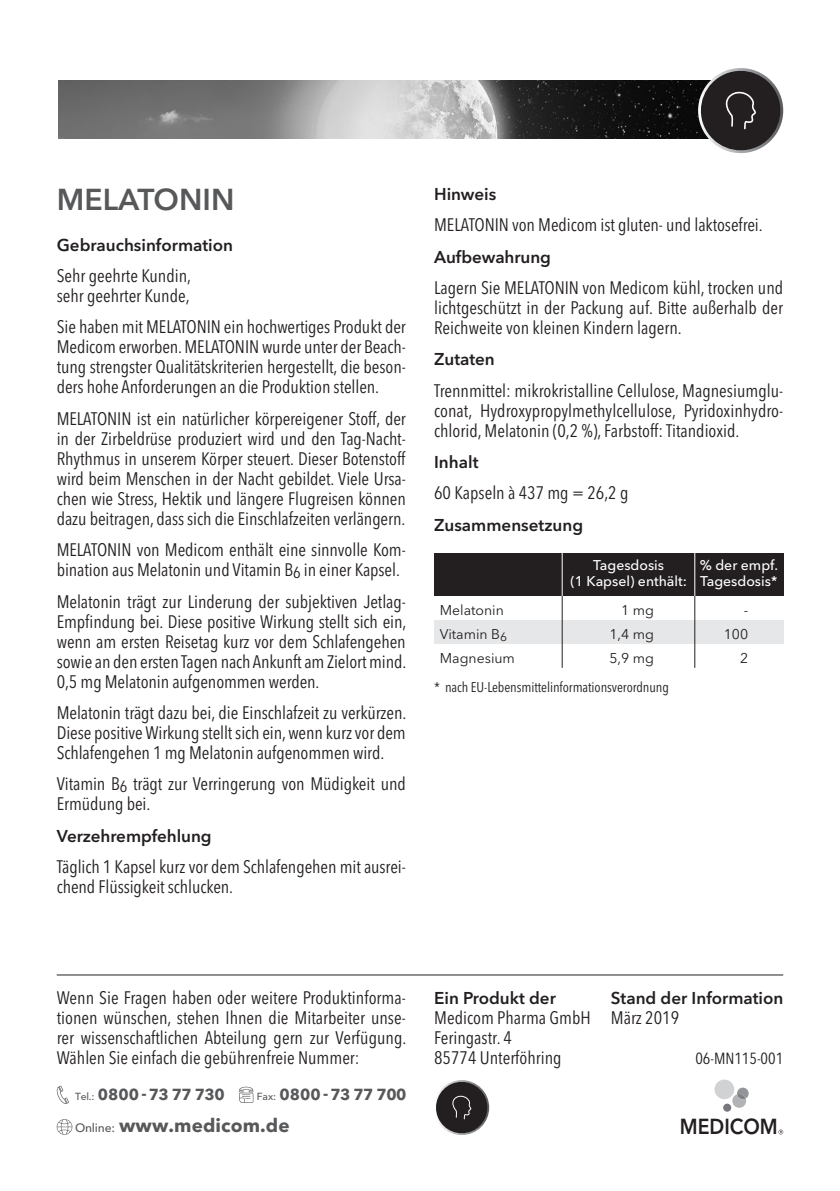
<style>
.page{position:relative;width:840px;height:1191px;background:#fff}
.page>*{position:absolute;margin:0;border:0;box-sizing:border-box;transform-origin:0 0}
.t1{font:600 30px "Avenir Next LT Pro";color:#57585a}
.t2{font:600 21.6px "Avenir Next LT Pro";color:#231f20;scale:.9 1}
.t3{font:700 18.8px "Avenir Next LT Pro";letter-spacing:.005em;color:#57585a}
.Texto_Avenir_9pt__10{font:condensed 18px/20px "Avenir Next LT Pro";letter-spacing:-.005em;color:#231f20;text-align:justify}
.Texto_Avenir_9pt__12{font:condensed 18px/20px "Avenir Next LT Pro";color:#231f20;text-align:justify}
.Texto_Avenir_9pt__10-2{font:600 17px "Avenir Next LT Pro";color:#231f20}
.Texto_Avenir_9pt__12-2{font:600 17px "Avenir Next LT Pro";color:#231f20}
.Texto_Avenir_9pt__10-3{font:condensed 16px "Avenir Next LT Pro";color:#231f20}
.t4{font:700 15.8px "Avenir Next LT Pro";letter-spacing:-.03em;color:#57585a}
.t5{font:500 14px/16px "Avenir Next LT Pro";color:#fff;text-align:center}
.t6{font:14px "Avenir Next LT Pro";color:#231f20}
.Texto_Avenir_9pt__12-3{font:condensed 14px "Avenir Next LT Pro";letter-spacing:-.005em;color:#231f20}
.s1{font-weight:500;font-size:10.2px}
.s2{font-weight:500;font-size:12px}
</style>
<div class="page">
<img style="left:58px;top:81px;width:637px;height:58px">
<div style="left:434px;top:620px;width:348px;height:24px;background:#e6e7e9"></div>
<div style="left:434px;top:553px;width:348px;height:43px;background:#231f20"></div>
<hr style="left:561px;top:596px;width:1px;height:72px;background:#231f20">
<hr style="left:561px;top:553px;width:1px;height:43px;background:#fff">
<hr style="left:694px;top:596px;width:1px;height:72px;background:#231f20">
<hr style="left:694px;top:553px;width:1px;height:43px;background:#fff">
<svg style="left:778px;top:1129px;width:4px;height:5px"></svg>
<svg style="left:722px;top:1103px;width:8px;height:8px"></svg>
<div style="left:714px;top:1079px;width:19px;height:20px;background:#d1d2d4;border-radius:50%"></div>
<svg style="left:732px;top:1087px;width:16px;height:20px"></svg>
<hr style="left:57px;top:974px;width:725px;height:1px;background:#231f20">
<svg style="left:56px;top:1085px;width:13px;height:19px"></svg>
<svg style="left:57px;top:1119px;width:15px;height:15px"></svg>
<svg style="left:239px;top:1086px;width:14px;height:17px"></svg>
<svg style="left:695px;top:68px;width:89px;height:86px"></svg>
<svg style="left:436px;top:1080px;width:54px;height:55px"></svg>
<p class="t1" style="left:57px;top:181px;width:179px">MELATONIN</p>
<p class="Texto_Avenir_9pt__10-2" style="left:57px;top:234px;width:178px">Gebrauchsinformation</p>
<p class="Texto_Avenir_9pt__10" style="left:57px;top:266px;width:136px">Sehr geehrte Kundin, sehr geehrter Kunde,</p>
<p class="Texto_Avenir_9pt__10" style="left:57px;top:317px;width:350px">Sie haben mit MELATONIN ein hochwertiges Produkt der Medicom erworben. MELATONIN wurde unter der Beach&shy;tung strengster Qualitätskriterien hergestellt, die beson&shy;ders hohe Anforderungen an die Produktion stellen.</p>
<p class="Texto_Avenir_9pt__10" style="left:57px;top:408px;width:350px">MELATONIN ist ein natürlicher körpereigener Stoff, der in der Zirbeldrüse produziert wird und den Tag-Nacht-Rhythmus in unserem Körper steuert. Dieser Botenstoff wird beim Menschen in der Nacht gebildet. Viele Ursa&shy;chen wie Stress, Hektik und längere Flugreisen können dazu beitragen, dass sich die Einschlafzeiten verlängern.</p>
<p class="Texto_Avenir_9pt__10" style="left:57px;top:540px;width:350px">MELATONIN von Medicom enthält eine sinnvolle Kom&shy;bination aus Melatonin und Vitamin B<sub>6</sub> in einer Kapsel.</p>
<p class="Texto_Avenir_9pt__10" style="left:57px;top:591px;width:351px">Melatonin trägt zur Linderung der subjektiven Jetlag-Empfindung bei. Diese positive Wirkung stellt sich ein, wenn am ersten Reisetag kurz vor dem Schlafengehen sowie an den ersten Tagen nach Ankunft am Zielort mind.<br>0,5 mg Melatonin aufgenommen werden.</p>
<p class="Texto_Avenir_9pt__10" style="left:57px;top:702px;width:351px">Melatonin trägt dazu bei, die Einschlafzeit zu verkürzen.<br>Diese positive Wirkung stellt sich ein, wenn kurz vor dem Schlafengehen 1 mg Melatonin aufgenommen wird.</p>
<p class="Texto_Avenir_9pt__10" style="left:57px;top:774px;width:350px">Vitamin B<sub>6</sub> trägt zur Verringerung von Müdigkeit und<br>Ermüdung bei.</p>
<p class="Texto_Avenir_9pt__10-2" style="left:57px;top:825px;width:156px">Verzehrempfehlung</p>
<p class="Texto_Avenir_9pt__10" style="left:57px;top:856px;width:350px">Täglich 1 Kapsel kurz vor dem Schlafengehen mit ausrei&shy;chend Flüssigkeit schlucken.</p>
<p class="Texto_Avenir_9pt__10-2" style="left:434px;top:184px;width:64px">Hinweis</p>
<p class="Texto_Avenir_9pt__12" style="left:434px;top:215px;width:330px">MELATONIN von Medicom ist gluten- und laktosefrei.</p>
<p class="Texto_Avenir_9pt__10-2" style="left:434px;top:246px;width:118px">Aufbewahrung</p>
<p class="Texto_Avenir_9pt__12" style="left:434px;top:278px;width:350px">Lagern Sie MELATONIN von Medicom kühl, trocken und lichtgeschützt in der Packung auf. Bitte außerhalb der Reichweite von kleinen Kindern lagern.</p>
<p class="Texto_Avenir_9pt__12-2" style="left:434px;top:349px;width:62px">Zutaten</p>
<p class="Texto_Avenir_9pt__10" style="left:434px;top:380px;width:350px">Trennmittel: mikrokristalline Cellulose, Magnesiumglu&shy;conat, Hydroxypropylmethylcellulose, Pyridoxinhydro&shy;chlorid, Melatonin (0,2 %), Farbstoff: Titandioxid.</p>
<p class="Texto_Avenir_9pt__10-2" style="left:434px;top:452px;width:46px">Inhalt</p>
<p class="Texto_Avenir_9pt__10" style="left:434px;top:483px;width:196px">60 Kapseln à 437 mg = 26,2 g</p>
<p class="Texto_Avenir_9pt__10-2" style="left:434px;top:514px;width:150px">Zusammensetzung</p>
<p class="t5" style="left:570px;top:557px;width:118px">Tagesdosis<br>(1 Kapsel) enthält:</p>
<p class="t5" style="left:699px;top:557px;width:80px;text-align:left">% der empf.<br>Tagesdosis*</p>
<p class="t6" style="left:439px;top:601px;width:66px">Melatonin</p>
<p class="t6" style="left:621px;top:601px;width:34px">1 mg</p>
<p class="t6" style="left:743px;top:601px;width:6px">-</p>
<p class="t6" style="left:439px;top:625px;width:69px">Vitamin B<sub>6</sub></p>
<p class="t6" style="left:609px;top:625px;width:46px">1,4 mg</p>
<p class="t6" style="left:723px;top:625px;width:26px">100</p>
<p class="t6" style="left:439px;top:649px;width:77px">Magnesium</p>
<p class="t6" style="left:609px;top:649px;width:46px">5,9 mg</p>
<p class="t6" style="left:739px;top:649px;width:10px">2</p>
<p class="Texto_Avenir_9pt__12-3" style="left:434px;top:678px;width:236px">* nach EU-Lebensmittelinformationsverordnung</p>
<p class="Texto_Avenir_9pt__10" style="left:57px;top:988px;width:351px">Wenn Sie Fragen haben oder weitere Produktinforma&shy;tionen wünschen, stehen Ihnen die Mitarbeiter unse&shy;rer wissenschaftlichen Abteilung gern zur Verfügung.<br>Wählen Sie einfach die gebührenfreie Nummer:</p>
<p class="t4" style="left:75px;top:1085px;width:151px"><span class="s1">Tel.:</span> 0800 -73 77 730</p>
<p class="t3" style="left:75px;top:1113px;width:216px"><span class="s2">Online:</span> www.medicom.de</p>
<p class="t4" style="left:257px;top:1085px;width:151px"><span class="s1">Fax:</span> 0800 -73 77 700</p>
<p class="Texto_Avenir_9pt__10-2" style="left:434px;top:987px;width:123px">Ein Produkt der</p>
<p class="Texto_Avenir_9pt__10" style="left:434px;top:1008px;width:158px;text-align:left">Medicom Pharma GmbH<br>Feringastr. 4<br>85774 Unterföhring</p>
<p class="Texto_Avenir_9pt__10-2" style="left:610px;top:988px;width:174px">Stand der Information</p>
<p class="Texto_Avenir_9pt__10" style="left:610px;top:1008px;width:70px">März 2019</p>
<p class="Texto_Avenir_9pt__10-3" style="left:695px;top:1049px;width:89px">06-MN115-001</p>
<p class="t2" style="left:679px;top:1113px;width:110px">MEDICOM</p>
</div>
